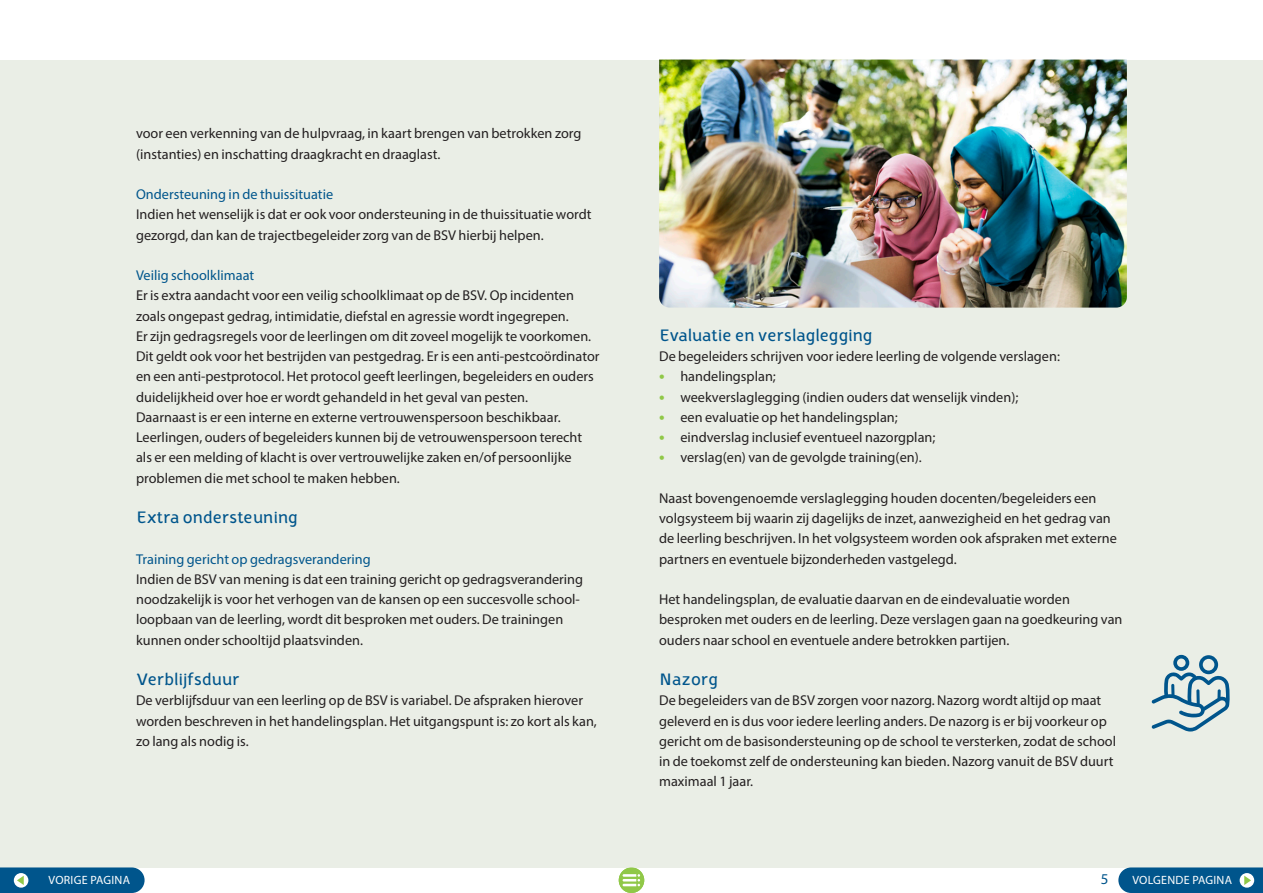
<style>
.page{position:relative;width:1263px;height:893px;background:#fff}
.page>*{position:absolute;margin:0;border:0;box-sizing:border-box;transform-origin:0 0}
.tussenkop_ondersteuningsplan{font:700 18px "Halvorsen";color:#00558c}
.t1{font:15px "Myriad Pro";color:#00558c}
.plat{font:14.25px/20.2px "Myriad Pro";color:#231f20}
.tussenkop{font:14.25px "Myriad Pro";color:#00558c}
.t2{font:12px "Myriad Pro";letter-spacing:.02em;color:#fff}
.s1{font-weight:700;font-size:16.5px;color:#90c848}
</style>
<div class="page">
<div style="left:0;top:60px;width:1263px;height:807px;background:#eaeee6"></div>
<div style="left:619px;top:867px;width:25px;height:26px;background:#90c848;border-radius:50%"></div>
<svg style="left:623px;top:874px;width:17px;height:12px"></svg>
<svg style="left:1118px;top:867px;width:145px;height:26px;background:#146293"></svg>
<svg style="left:0;top:867px;width:145px;height:26px;background:#146293"></svg>
<svg style="left:1151px;top:655px;width:79px;height:76px"></svg>
<img style="left:659px;top:60px;width:468px;height:248px">
<p class="plat" style="left:136px;top:123px;width:447px">voor een verkenning van de hulpvraag, in kaart brengen van betrokken zorg (instanties) en inschatting draagkracht en draaglast.</p>
<p class="tussenkop" style="left:136px;top:186px;width:199px">Ondersteuning in de thuissituatie</p>
<p class="plat" style="left:136px;top:204px;width:457px">Indien het wenselijk is dat er ook voor ondersteuning in de thuissituatie wordt gezorgd, dan kan de trajectbegeleider zorg van de BSV hierbij helpen.</p>
<p class="tussenkop" style="left:136px;top:267px;width:120px">Veilig schoolklimaat</p>
<p class="plat" style="left:136px;top:285px;width:457px">Er is extra aandacht voor een veilig schoolklimaat op de BSV. Op incidenten zoals ongepast gedrag, intimidatie, diefstal en agressie wordt ingegrepen.<br>Er zijn gedragsregels voor de leerlingen om dit zoveel mogelijk te voorkomen.</p>
<p class="plat" style="left:136px;top:346px;width:465px">Dit geldt ook voor het bestrijden van pestgedrag. Er is een anti-pestcoördinator en een anti-pestprotocol. Het protocol geeft leerlingen, begeleiders en ouders duidelijkheid over hoe er wordt gehandeld in het geval van pesten.</p>
<p class="plat" style="left:136px;top:407px;width:448px">Daarnaast is er een interne en externe vertrouwenspersoon beschikbaar.<br>Leerlingen, ouders of begeleiders kunnen bij de vetrouwenspersoon terecht als er een melding of klacht is over vertrouwelijke zaken en/of persoonlijke problemen die met school te maken hebben.</p>
<p class="tussenkop_ondersteuningsplan" style="left:136px;top:508px;width:163px">Extra ondersteuning</p>
<p class="tussenkop" style="left:136px;top:550px;width:236px">Training gericht op gedragsverandering</p>
<p class="plat" style="left:136px;top:569px;width:449px">Indien de BSV van mening is dat een training gericht op gedragsverandering noodzakelijk is voor het verhogen van de kansen op een succesvolle school&shy;loopbaan van de leerling, wordt dit besproken met ouders. De trainingen kunnen onder schooltijd plaatsvinden.</p>
<p class="tussenkop_ondersteuningsplan" style="left:136px;top:670px;width:105px">Verblijfsduur</p>
<p class="plat" style="left:136px;top:690px;width:462px">De verblijfsduur van een leerling op de BSV is variabel. De afspraken hierover worden beschreven in het handelingsplan. Het uitgangspunt is: zo kort als kan, zo lang als nodig is.</p>
<p class="tussenkop_ondersteuningsplan" style="left:659px;top:326px;width:215px">Evaluatie en verslaglegging</p>
<p class="plat" style="left:659px;top:346px;width:402px">De begeleiders schrijven voor iedere leerling de volgende verslagen:</p>
<p class="plat" style="left:659px;top:366px;width:118px"><span class="s1">•</span> handelingsplan;</p>
<p class="plat" style="left:659px;top:387px;width:361px"><span class="s1">•</span> weekverslaglegging (indien ouders dat wenselijk vinden);</p>
<p class="plat" style="left:659px;top:407px;width:240px"><span class="s1">•</span> een evaluatie op het handelingsplan;</p>
<p class="plat" style="left:659px;top:427px;width:278px"><span class="s1">•</span> eindverslag inclusief eventueel nazorgplan;</p>
<p class="plat" style="left:659px;top:447px;width:264px"><span class="s1">•</span> verslag(en) van de gevolgde training(en).</p>
<p class="plat" style="left:659px;top:488px;width:459px">Naast bovengenoemde verslaglegging houden docenten/begeleiders een volgsysteem bij waarin zij dagelijks de inzet, aanwezigheid en het gedrag van de leerling beschrijven. In het volgsysteem worden ook afspraken met externe partners en eventuele bijzonderheden vastgelegd.</p>
<p class="plat" style="left:659px;top:589px;width:465px">Het handelingsplan, de evaluatie daarvan en de eindevaluatie worden besproken met ouders en de leerling. Deze verslagen gaan na goedkeuring van ouders naar school en eventuele andere betrokken partijen.</p>
<p class="tussenkop_ondersteuningsplan" style="left:659px;top:670px;width:61px">Nazorg</p>
<p class="plat" style="left:659px;top:690px;width:458px">De begeleiders van de BSV zorgen voor nazorg. Nazorg wordt altijd op maat geleverd en is dus voor iedere leerling anders. De nazorg is er bij voorkeur op gericht om de basisondersteuning op de school te versterken, zodat de school in de toekomst zelf de ondersteuning kan bieden. Nazorg vanuit de BSV duurt maximaal 1 jaar.</p>
<p class="t2" style="left:49px;top:872px;width:83px">VORIGE PAGINA</p>
<p class="t1" style="left:1101px;top:870px;width:9px">5</p>
<p class="t2" style="left:1132px;top:872px;width:101px">VOLGENDE PAGINA</p>
</div>
